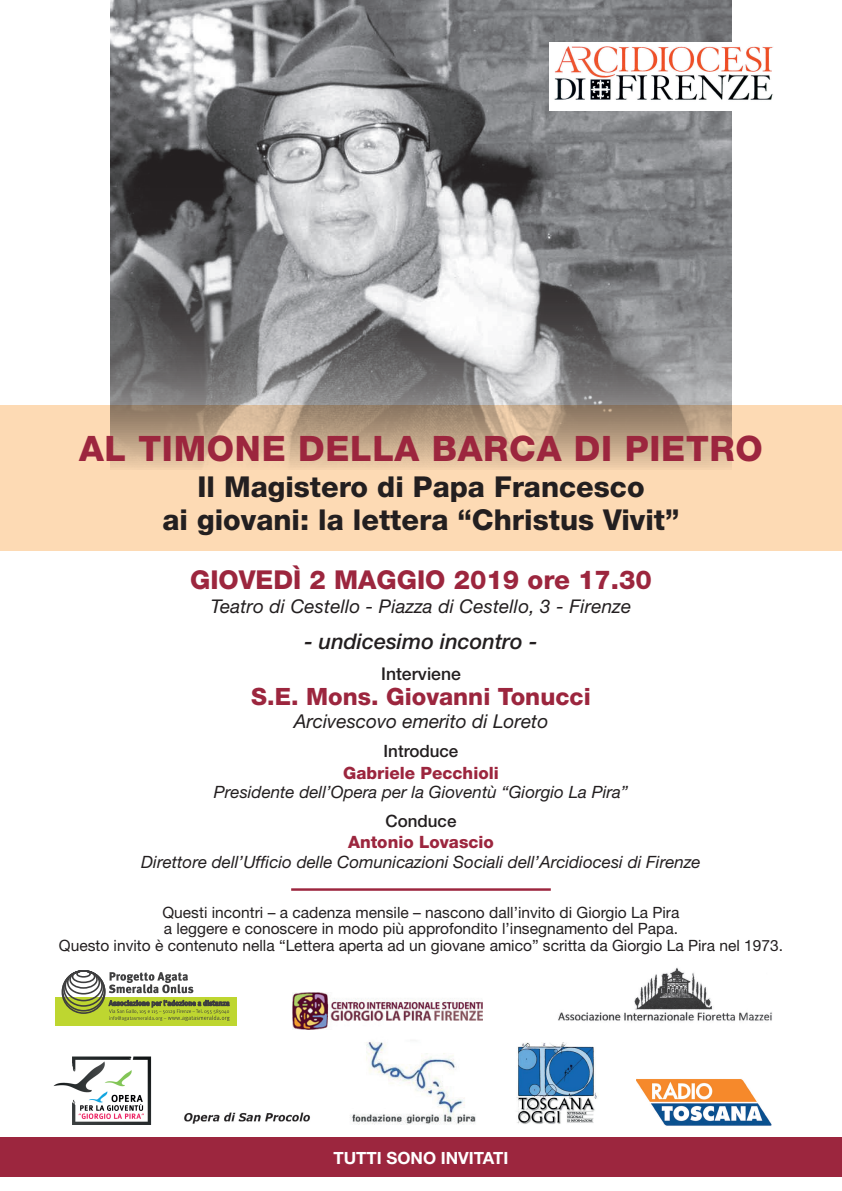
<style>
.page{position:relative;width:842px;height:1191px;background:#fff}
.page>*{position:absolute;margin:0;border:0;box-sizing:border-box;transform-origin:0 0}
.t1{font:800 35.1px "Helvetica Neue";letter-spacing:.02em;color:#9c263e}
.t2{font:800 28.8px "Helvetica Neue";color:#231f20}
.t3{font:800 26px "Helvetica Neue";color:#9c263e}
.t4{font:800 23.9px "Helvetica Neue";color:#9c263e}
.t5{font:italic 500 21.6px "Helvetica Neue";color:#231f20}
.t6{font:italic 19.1px "Helvetica Neue";color:#231f20}
.t7{font:italic 18.9px "Helvetica Neue";letter-spacing:.01em;color:#231f20}
.t8{font:500 17.6px "Helvetica Neue";color:#231f20}
.t9{font:italic 17px "Helvetica Neue";color:#231f20}
.t10{font:800 17px "Helvetica Neue";color:#9c263e}
.t11{font:500 17px "Helvetica Neue";color:#231f20}
.t12{font:700 16.9px "Helvetica Neue";color:#fff}
.t13{font:15.6px "Helvetica Neue";color:#231f20}
</style>
<div class="page">
<img style="left:111px;top:0;width:620px;height:405px">
<svg style="left:0;top:405px;width:842px;height:146px;background:#eacaa6"></svg>
<img style="left:549px;top:42px;width:224px;height:68px">
<hr style="left:291px;top:888px;width:260px;height:2px;background:#9c263e">
<div style="left:55px;top:997px;width:182px;height:28px;background:#bed630"></div>
<svg style="left:109px;top:972px;width:84px;height:21px"></svg>
<div style="left:76px;top:970px;width:15px;height:7px;border:2px solid #3e3e3f;border-radius:50%"></div>
<div style="left:72px;top:970px;width:23px;height:13px;border:2px solid #3e3e3f;border-radius:50%"></div>
<div style="left:69px;top:970px;width:29px;height:18px;border:2px solid #3e3e3f;border-radius:50%"></div>
<div style="left:67px;top:970px;width:33px;height:24px;border:2px solid #3e3e3f;border-radius:50%"></div>
<div style="left:65px;top:970px;width:38px;height:31px;border:2px solid #3e3e3f;border-radius:50%"></div>
<div style="left:63px;top:970px;width:41px;height:36px;border:2px solid #3e3e3f;border-radius:50%"></div>
<div style="left:62px;top:970px;width:43px;height:41px;border:2px solid #3e3e3f;border-radius:50%"></div>
<div style="left:62px;top:970px;width:44px;height:44px;border:2px solid #3e3e3f;border-radius:50%"></div>
<svg style="left:109px;top:1000px;width:121px;height:21px"></svg>
<img style="left:293px;top:992px;width:189px;height:37px">
<img style="left:558px;top:967px;width:214px;height:54px">
<img style="left:53px;top:1056px;width:99px;height:69px">
<img style="left:184px;top:1112px;width:126px;height:12px">
<img style="left:350px;top:1042px;width:126px;height:83px">
<img style="left:516px;top:1042px;width:81px;height:82px">
<img style="left:637px;top:1079px;width:135px;height:47px">
<div style="left:0;top:1137px;width:842px;height:39px;background:#9c263e"></div>
<p class="t1" style="left:79px;top:427px;width:685px">AL TIMONE DELLA BARCA DI PIETRO</p>
<p class="t2" style="left:197px;top:470px;width:449px">Il Magistero di Papa Francesco</p>
<p class="t2" style="left:162px;top:502px;width:519px">ai giovani: la lettera “Christus Vivit”</p>
<p class="t3" style="left:190px;top:564px;width:463px">GIOVEDÌ 2 MAGGIO 2019 ore 17.30</p>
<p class="t7" style="left:211px;top:595px;width:422px">Teatro di Cestello - Piazza di Cestello, 3 - Firenze</p>
<p class="t5" style="left:304px;top:628px;width:234px">- undicesimo incontro -</p>
<p class="t8" style="left:381px;top:663px;width:81px">Interviene</p>
<p class="t4" style="left:251px;top:682px;width:341px">S.E. Mons. Giovanni Tonucci</p>
<p class="t6" style="left:294px;top:710px;width:256px">Arcivescovo emerito di Loreto</p>
<p class="t11" style="left:384px;top:741px;width:76px">Introduce</p>
<p class="t10" style="left:343px;top:762px;width:157px">Gabriele Pecchioli</p>
<p class="t9" style="left:214px;top:781px;width:416px">Presidente dell’Opera per la Gioventù “Giorgio La Pira”</p>
<p class="t11" style="left:385px;top:810px;width:73px">Conduce</p>
<p class="t10" style="left:348px;top:832px;width:147px">Antonio Lovascio</p>
<p class="t9" style="left:141px;top:851px;width:561px">Direttore dell’Ufficio delle Comunicazioni Sociali dell’Arcidiocesi di Firenze</p>
<p class="t13" style="left:162px;top:903px;width:518px">Questi incontri – a cadenza mensile – nascono dall’invito di Giorgio La Pira</p>
<p class="t13" style="left:164px;top:919px;width:516px">a leggere e conoscere in modo più approfondito l’insegnamento del Papa.</p>
<p class="t13" style="left:59px;top:935px;width:726px">Questo invito è contenuto nella “Lettera aperta ad un giovane amico” scritta da Giorgio La Pira nel 1973.</p>
<p class="t12" style="left:333px;top:1147px;width:177px">TUTTI SONO INVITATI</p>
</div>
